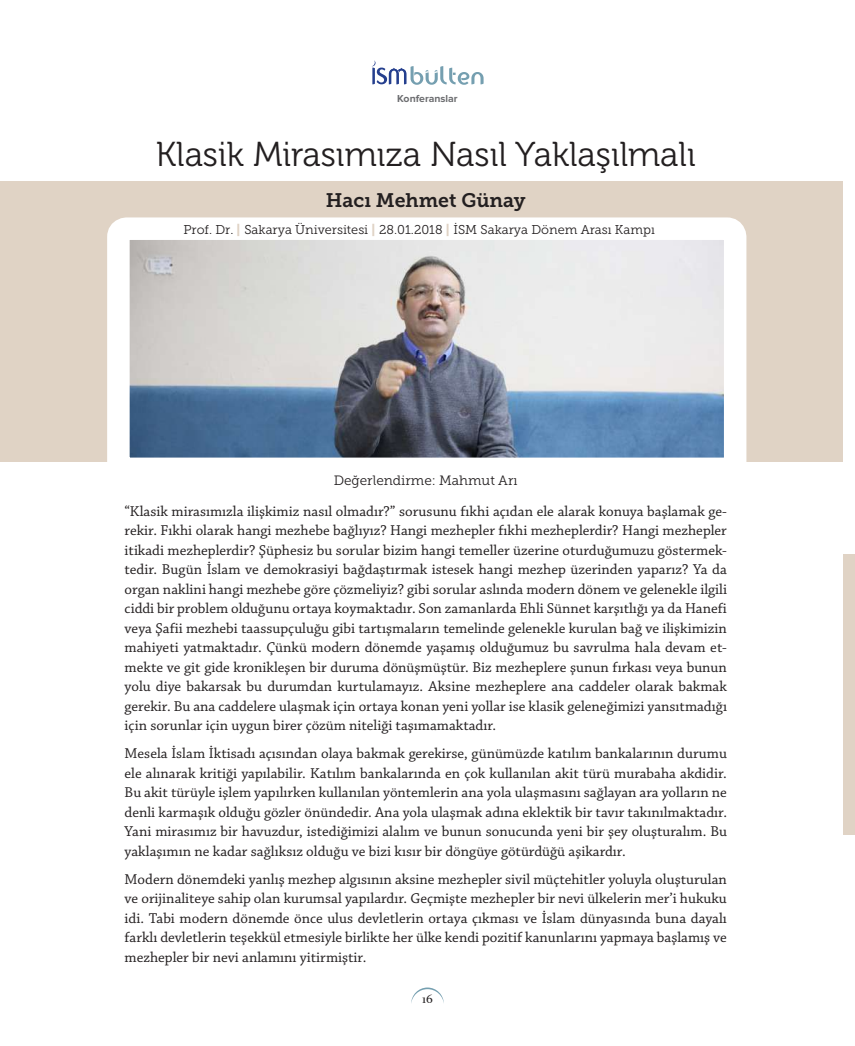
<style>
.page{position:relative;width:855px;height:1046px;background:#fff}
.page>*{position:absolute;margin:0;border:0;box-sizing:border-box;transform-origin:0 0}
.t1{font:34.5px "Museo 300";color:#231f20}
.t2{font:19.5px "Museo Slab 700";color:#231f20}
.t3{font:15px/19.5px "Chaparral Pro";color:#231f20;text-align:justify}
.t4{font:13.5px "Museo Slab 300";color:#231f20}
.t5{font:12.75px "Museo Slab 300";color:#231f20}
.t6{font:12.3px "Constantia";color:#231f20}
.t7{font:700 10.5px "Proxima Nova";color:#6c6d70}
.s1{font-family:"Museo Slab 900";color:#e0d3c5}
</style>
<div class="page">
<div style="left:0;top:235px;width:842px;height:227px;background:#e0d3c5"></div>
<div style="left:0;top:181px;width:842px;height:248px;background:#e0d3c5"></div>
<svg style="left:107px;top:217px;width:640px;height:245px;background:#bac1c9"></svg>
<div style="left:843px;top:608px;width:12px;height:227px;background:#e0d3c5"></div>
<div style="left:843px;top:554px;width:12px;height:247px;background:#e0d3c5"></div>
<svg style="left:372px;top:60px;width:111px;height:25px"></svg>
<svg style="left:411px;top:988px;width:33px;height:15px"></svg>
<p class="t7" style="left:397px;top:92px;width:62px">Konferanslar</p>
<h1 class="t1" style="left:156px;top:135px;width:541px">Klasik Mirasımıza Nasıl Yaklaşılmalı</h1>
<h2 class="t2" style="left:326px;top:189px;width:201px">Hacı Mehmet Günay</h2>
<p class="t5" style="left:183px;top:222px;width:473px">Prof. Dr. <span class="s1">|</span> Sakarya Üniversitesi <span class="s1">|</span> 28.01.2018 <span class="s1">|</span> İSM Sakarya Dönem Arası Kampı</p>
<p class="t4" style="left:334px;top:473px;width:185px">Değerlendirme: Mahmut Arı</p>
<p class="t3" style="left:125px;top:502px;width:604px">“Klasik mirasımızla ilişkimiz nasıl olmadır?” sorusunu fıkhi açıdan ele alarak konuya başlamak ge&shy;rekir. Fıkhi olarak hangi mezhebe bağlıyız? Hangi mezhepler fıkhi mezheplerdir? Hangi mezhepler itikadi mezheplerdir? Şüphesiz bu sorular bizim hangi temeller üzerine oturduğumuzu göstermek&shy;tedir. Bugün İslam ve demokrasiyi bağdaştırmak istesek hangi mezhep üzerinden yaparız? Ya da organ naklini hangi mezhebe göre çözmeliyiz? gibi sorular aslında modern dönem ve gelenekle ilgili ciddi bir problem olduğunu ortaya koymaktadır. Son zamanlarda Ehli Sünnet karşıtlığı ya da Hanefi veya Şafii mezhebi taassupçuluğu gibi tartışmaların temelinde gelenekle kurulan bağ ve ilişkimizin mahiyeti yatmaktadır. Çünkü modern dönemde yaşamış olduğumuz bu savrulma hala devam et&shy;mekte ve git gide kronikleşen bir duruma dönüşmüştür. Biz mezheplere şunun fırkası veya bunun yolu diye bakarsak bu durumdan kurtulamayız. Aksine mezheplere ana caddeler olarak bakmak gerekir. Bu ana caddelere ulaşmak için ortaya konan yeni yollar ise klasik geleneğimizi yansıtmadığı için sorunlar için uygun birer çözüm niteliği taşımamaktadır.</p>
<p class="t3" style="left:125px;top:744px;width:604px">Mesela İslam İktisadı açısından olaya bakmak gerekirse, günümüzde katılım bankalarının durumu ele alınarak kritiği yapılabilir. Katılım bankalarında en çok kullanılan akit türü murabaha akdidir.<br>Bu akit türüyle işlem yapılırken kullanılan yöntemlerin ana yola ulaşmasını sağlayan ara yolların ne denli karmaşık olduğu gözler önündedir. Ana yola ulaşmak adına eklektik bir tavır takınılmaktadır.<br>Yani mirasımız bir havuzdur, istediğimizi alalım ve bunun sonucunda yeni bir şey oluşturalım. Bu yaklaşımın ne kadar sağlıksız olduğu ve bizi kısır bir döngüye götürdüğü aşikardır.</p>
<p class="t3" style="left:125px;top:870px;width:604px">Modern dönemdeki yanlış mezhep algısının aksine mezhepler sivil müçtehitler yoluyla oluşturulan ve orijinaliteye sahip olan kurumsal yapılardır. Geçmişte mezhepler bir nevi ülkelerin mer’i hukuku idi. Tabi modern dönemde önce ulus devletlerin ortaya çıkması ve İslam dünyasında buna dayalı farklı devletlerin teşekkül etmesiyle birlikte her ülke kendi pozitif kanunlarını yapmaya başlamış ve mezhepler bir nevi anlamını yitirmiştir.</p>
<p class="t6" style="left:422px;top:991px;width:12px">16</p>
</div>
